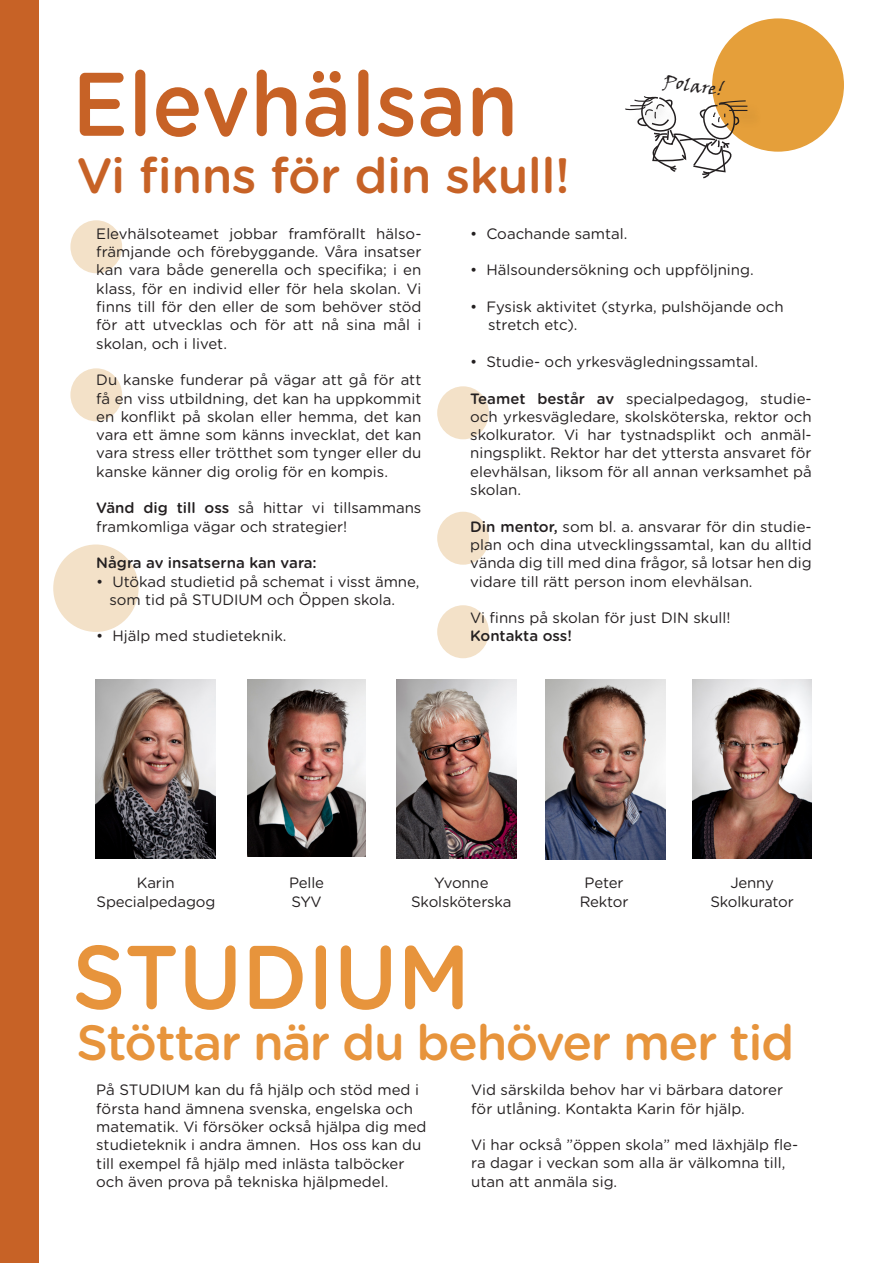
<style>
.page{position:relative;width:893px;height:1263px;background:#fff}
.page>*{position:absolute;margin:0;border:0;box-sizing:border-box;transform-origin:0 0}
.t1{font:500 90px "Gotham Rounded";color:#c76226;scale:.93 1}
.t2{font:500 90px "Gotham Rounded";color:#e7943c;scale:.93 1}
.t3{font:500 49.5px "Gotham Rounded";letter-spacing:-.03em;color:#e7943c}
.t4{font:500 49.5px "Gotham Rounded";letter-spacing:-.01em;color:#c76226}
.t5{font:18px "Viner Hand ITC";color:#231f20}
.Brödtext{font:15px/18.3px "Gotham Rounded";color:#231f20}
.Brödtext-2{font:500 15px "Gotham Rounded";color:#231f20}
.s1{font-weight:500}
</style>
<div class="page">
<div style="left:0;top:0;width:38px;height:1263px;background:#c76226"></div>
<div style="left:70px;top:220px;width:52px;height:53px;background:#f3e1c8;border-radius:50%"></div>
<div style="left:437px;top:386px;width:52px;height:53px;background:#f3e1c8;border-radius:50%"></div>
<div style="left:437px;top:512px;width:52px;height:53px;background:#f3e1c8;border-radius:50%"></div>
<div style="left:437px;top:605px;width:52px;height:53px;background:#f3e1c8;border-radius:50%"></div>
<div style="left:712px;top:18px;width:132px;height:134px;background:#e59f3a;border-radius:50%"></div>
<svg style="left:625px;top:93px;width:122px;height:86px"></svg>
<div style="left:70px;top:368px;width:52px;height:53px;background:#f3e1c8;border-radius:50%"></div>
<div style="left:53px;top:544px;width:86px;height:88px;background:#f3e1c8;border-radius:50%"></div>
<img style="left:247px;top:679px;width:118px;height:178px">
<img style="left:397px;top:679px;width:119px;height:179px">
<img style="left:692px;top:679px;width:120px;height:179px">
<img style="left:96px;top:679px;width:119px;height:179px">
<img style="left:546px;top:679px;width:120px;height:180px">
<p class="t1" style="left:72px;top:40px;width:481px">Elevhälsan</p>
<p class="t4" style="left:76px;top:140px;width:495px">Vi finns för din skull!</p>
<p class="t5" style="left:665px;top:70px;width:63px;rotate:8deg">Polare!</p>
<p class="Brödtext" style="left:96px;top:224px;width:327px;text-align:justify">Elevhälsoteamet jobbar framförallt hälso&shy;främjande och förebyggande. Våra insatser kan vara både generella och specifika; i en klass, för en individ eller för hela skolan. Vi finns till för den eller de som behöver stöd för att utvecklas och för att nå sina mål i skolan, och i livet.</p>
<p class="Brödtext" style="left:96px;top:370px;width:327px;text-align:justify">Du kanske funderar på vägar att gå för att få en viss utbildning, det kan ha uppkommit en konflikt på skolan eller hemma, det kan vara ett ämne som känns invecklat, det kan vara stress eller trötthet som tynger eller du kanske känner dig orolig för en kompis.</p>
<p class="Brödtext" style="left:96px;top:498px;width:327px"><span class="s1">Vänd dig till oss</span> så hittar vi tillsammans framkomliga vägar och strategier!</p>
<p class="Brödtext-2" style="left:96px;top:552px;width:222px">Några av insatserna kan vara:</p>
<p class="Brödtext" style="left:110px;top:571px;width:311px;text-indent:-13px">• Utökad studietid på schemat i visst ämne, som tid på STUDIUM och Öppen skola.</p>
<p class="Brödtext" style="left:96px;top:626px;width:192px">• Hjälp med studieteknik.</p>
<p class="Brödtext" style="left:470px;top:224px;width:159px">• Coachande samtal.</p>
<p class="Brödtext" style="left:470px;top:260px;width:285px">• Hälsoundersökning och uppföljning.</p>
<p class="Brödtext" style="left:488px;top:297px;width:297px;text-indent:-18px">• Fysisk aktivitet (styrka, pulshöjande och stretch etc).</p>
<p class="Brödtext" style="left:470px;top:352px;width:289px">• Studie- och yrkesvägledningssamtal.</p>
<p class="Brödtext" style="left:470px;top:388px;width:343px;text-align:justify"><span class="s1">Teamet består av</span> specialpedagog, studie&shy;och yrkesvägledare, skolsköterska, rektor och skolkurator. Vi har tystnadsplikt och anmäl&shy;ningsplikt. Rektor har det yttersta ansvaret för elevhälsan, liksom för all annan verksamhet på skolan.</p>
<p class="Brödtext" style="left:470px;top:516px;width:343px;text-align:justify"><span class="s1">Din mentor,</span> som bl. a. ansvarar för din studie&shy;plan och dina utvecklingssamtal, kan du alltid vända dig till med dina frågor, så lotsar hen dig vidare till rätt person inom elevhälsan.</p>
<p class="Brödtext" style="left:470px;top:608px;width:262px">Vi finns på skolan för just DIN skull!</p>
<p class="Brödtext-2" style="left:470px;top:625px;width:103px">Kontakta oss!</p>
<p class="Brödtext" style="left:137px;top:873px;width:39px">Karin</p>
<p class="Brödtext" style="left:97px;top:892px;width:120px">Specialpedagog</p>
<p class="Brödtext" style="left:289px;top:873px;width:36px">Pelle</p>
<p class="Brödtext" style="left:291px;top:892px;width:32px">SYV</p>
<p class="Brödtext" style="left:434px;top:873px;width:56px">Yvonne</p>
<p class="Brödtext" style="left:411px;top:892px;width:102px">Skolsköterska</p>
<p class="Brödtext" style="left:585px;top:873px;width:41px">Peter</p>
<p class="Brödtext" style="left:580px;top:892px;width:50px">Rektor</p>
<p class="Brödtext" style="left:730px;top:873px;width:45px">Jenny</p>
<p class="Brödtext" style="left:710px;top:892px;width:85px">Skolkurator</p>
<p class="t2" style="left:72px;top:913px;width:429px">STUDIUM</p>
<p class="t3" style="left:76px;top:1007px;width:719px">Stöttar när du behöver mer tid</p>
<p class="Brödtext" style="left:96px;top:1080px;width:332px">På STUDIUM kan du få hjälp och stöd med i första hand ämnena svenska, engelska och matematik. Vi försöker också hjälpa dig med studieteknik i andra ämnen. Hos oss kan du till exempel få hjälp med inlästa talböcker och även prova på tekniska hjälpmedel.</p>
<p class="Brödtext" style="left:471px;top:1080px;width:313px">Vid särskilda behov har vi bärbara datorer för utlåning. Kontakta Karin för hjälp.</p>
<p class="Brödtext" style="left:471px;top:1135px;width:328px">Vi har också ”öppen skola” med läxhjälp fle&shy;ra dagar i veckan som alla är välkomna till, utan att anmäla sig.</p>
</div>
